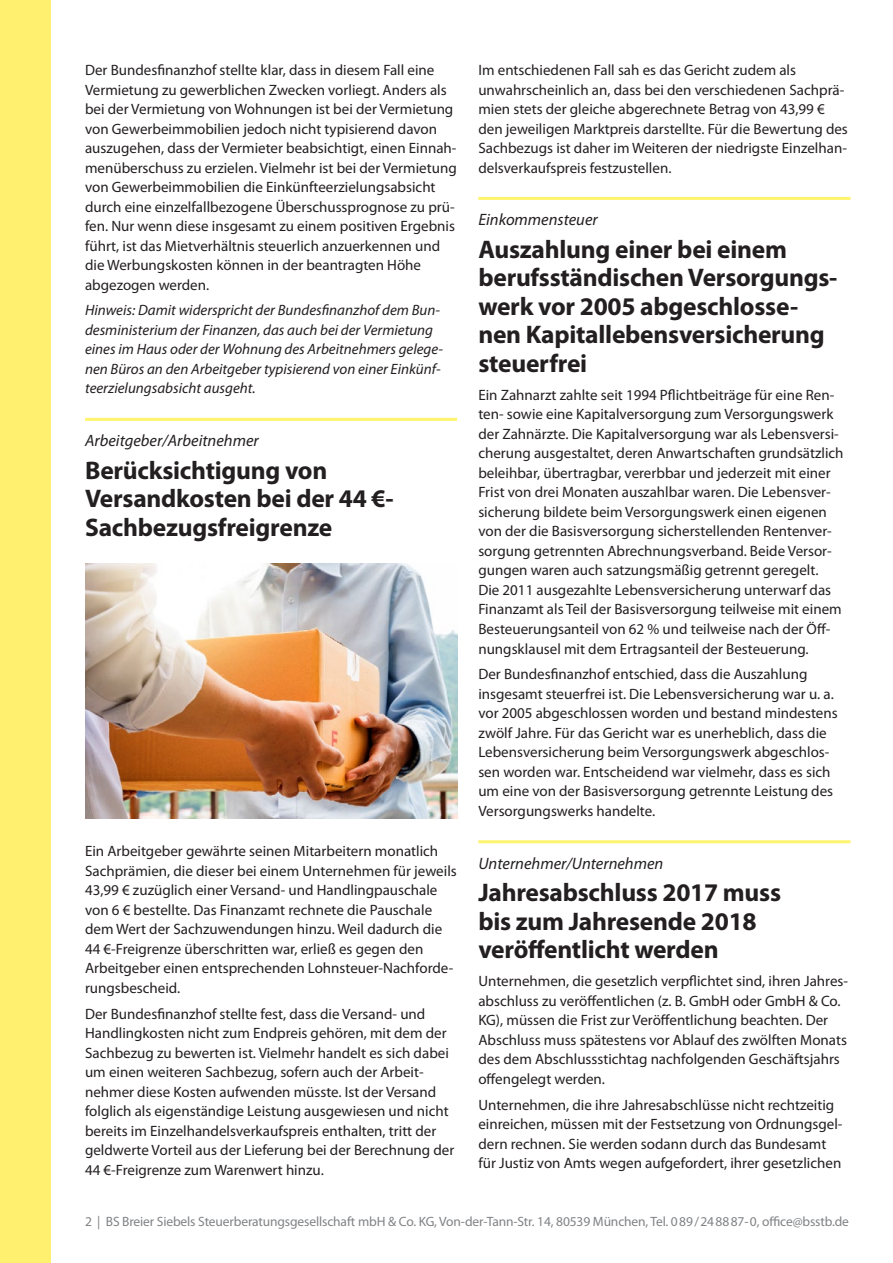
<style>
.page{position:relative;width:893px;height:1263px;background:#fff}
.page>*{position:absolute;margin:0;border:0;box-sizing:border-box;transform-origin:0 0}
.t1{font:700 25.5px/28.5px "Myriad Pro";letter-spacing:-.01em;color:#231f20}
.t2{font:italic 16.5px "Myriad Pro";color:#231f20}
.t3{font:15px/19.5px "Myriad Pro";color:#231f20}
.t4{font:italic 15px/19.5px "Myriad Pro";color:#231f20}
.t5{font:13.5px "Myriad Pro";letter-spacing:-.01em;color:#808285}
</style>
<div class="page">
<div style="left:0;top:0;width:51px;height:1263px;background:#fff06f"></div>
<hr style="left:478px;top:197px;width:372px;height:3px;background:#fff46d">
<hr style="left:478px;top:840px;width:372px;height:3px;background:#fff46d">
<hr style="left:85px;top:418px;width:372px;height:3px;background:#fff46d">
<img style="left:85px;top:563px;width:372px;height:255px">
<p class="t3" style="left:85px;top:60px;width:373px">Der Bundesfinanzhof stellte klar, dass in diesem Fall eine Vermietung zu gewerblichen Zwecken vorliegt. Anders als bei der Vermietung von Wohnungen ist bei der Vermietung von Gewerbeimmobilien jedoch nicht typisierend davon auszugehen, dass der Vermieter beabsichtigt, einen Einnah&shy;menüberschuss zu erzielen. Vielmehr ist bei der Vermietung von Gewerbeimmobilien die Einkünfteerzielungsabsicht durch eine einzelfallbezogene Überschussprognose zu prü&shy;fen. Nur wenn diese insgesamt zu einem positiven Ergebnis führt, ist das Mietverhältnis steuerlich anzuerkennen und die Werbungskosten können in der beantragten Höhe abgezogen werden.</p>
<p class="t4" style="left:85px;top:300px;width:359px">Hinweis: Damit widerspricht der Bundesfinanzhof dem Bun&shy;desministerium der Finanzen, das auch bei der Vermietung eines im Haus oder der Wohnung des Arbeitnehmers gelege&shy;nen Büros an den Arbeitgeber typisierend von einer Einkünf&shy;teerzielungsabsicht ausgeht.</p>
<p class="t2" style="left:85px;top:430px;width:175px">Arbeitgeber/Arbeitnehmer</p>
<h1 class="t1" style="left:85px;top:455px;width:310px">Berücksichtigung von<br>Versandkosten bei der 44 €-<br>Sachbezugsfreigrenze</h1>
<p class="t3" style="left:85px;top:841px;width:373px">Ein Arbeitgeber gewährte seinen Mitarbeitern monatlich Sachprämien, die dieser bei einem Unternehmen für jeweils 43,99 € zuzüglich einer Versand- und Handlingpauschale von 6 € bestellte. Das Finanzamt rechnete die Pauschale dem Wert der Sachzuwendungen hinzu. Weil dadurch die 44 €-Freigrenze überschritten war, erließ es gegen den Arbeitgeber einen entsprechenden Lohnsteuer-Nachforde&shy;rungsbescheid.</p>
<p class="t3" style="left:85px;top:1004px;width:371px">Der Bundesfinanzhof stellte fest, dass die Versand- und Handlingkosten nicht zum Endpreis gehören, mit dem der Sachbezug zu bewerten ist. Vielmehr handelt es sich dabei um einen weiteren Sachbezug, sofern auch der Arbeit&shy;nehmer diese Kosten aufwenden müsste. Ist der Versand folglich als eigenständige Leistung ausgewiesen und nicht bereits im Einzelhandelsverkaufspreis enthalten, tritt der geldwerte Vorteil aus der Lieferung bei der Berechnung der 44 €-Freigrenze zum Warenwert hinzu.</p>
<p class="t3" style="left:478px;top:60px;width:371px">Im entschiedenen Fall sah es das Gericht zudem als unwahrscheinlich an, dass bei den verschiedenen Sachprä&shy;mien stets der gleiche abgerechnete Betrag von 43,99 € den jeweiligen Marktpreis darstellte. Für die Bewertung des Sachbezugs ist daher im Weiteren der niedrigste Einzelhan&shy;delsverkaufspreis festzustellen.</p>
<p class="t2" style="left:478px;top:209px;width:121px">Einkommensteuer</p>
<h1 class="t1" style="left:478px;top:234px;width:361px">Auszahlung einer bei einem berufsständischen Versorgungs&shy;werk vor 2005 abgeschlosse&shy;nen Kapitallebensversicherung steuerfrei</h1>
<p class="t3" style="left:478px;top:385px;width:367px">Ein Zahnarzt zahlte seit 1994 Pflichtbeiträge für eine Ren&shy;ten- sowie eine Kapitalversorgung zum Versorgungswerk der Zahnärzte. Die Kapitalversorgung war als Lebensversi&shy;cherung ausgestaltet, deren Anwartschaften grundsätzlich beleihbar, übertragbar, vererbbar und jederzeit mit einer Frist von drei Monaten auszahlbar waren. Die Lebensver&shy;sicherung bildete beim Versorgungswerk einen eigenen von der die Basisversorgung sicherstellenden Rentenver&shy;sorgung getrennten Abrechnungsverband. Beide Versor&shy;gungen waren auch satzungsmäßig getrennt geregelt.<br>Die 2011 ausgezahlte Lebensversicherung unterwarf das Finanzamt als Teil der Basisversorgung teilweise mit einem Besteuerungsanteil von 62 % und teilweise nach der Öff&shy;nungsklausel mit dem Ertragsanteil der Besteuerung.</p>
<p class="t3" style="left:478px;top:664px;width:361px">Der Bundesfinanzhof entschied, dass die Auszahlung insgesamt steuerfrei ist. Die Lebensversicherung war u. a. vor 2005 abgeschlossen worden und bestand mindestens zwölf Jahre. Für das Gericht war es unerheblich, dass die Lebensversicherung beim Versorgungswerk abgeschlos&shy;sen worden war. Entscheidend war vielmehr, dass es sich um eine von der Basisversorgung getrennte Leistung des Versorgungswerks handelte.</p>
<p class="t2" style="left:478px;top:853px;width:186px">Unternehmer/Unternehmen</p>
<h1 class="t1" style="left:478px;top:878px;width:304px">Jahresabschluss 2017 muss bis zum Jahresende 2018 veröffentlicht werden</h1>
<p class="t3" style="left:478px;top:971px;width:371px">Unternehmen, die gesetzlich verpflichtet sind, ihren Jahres&shy;abschluss zu veröffentlichen (z. B. GmbH oder GmbH &amp; Co.<br>KG), müssen die Frist zur Veröffentlichung beachten. Der Abschluss muss spätestens vor Ablauf des zwölften Monats des dem Abschlussstichtag nachfolgenden Geschäftsjahrs offengelegt werden.</p>
<p class="t3" style="left:478px;top:1095px;width:366px">Unternehmen, die ihre Jahresabschlüsse nicht rechtzeitig einreichen, müssen mit der Festsetzung von Ordnungsgel&shy;dern rechnen. Sie werden sodann durch das Bundesamt für Justiz von Amts wegen aufgefordert, ihrer gesetzlichen</p>
<p class="t5" style="left:85px;top:1213px;width:765px">2 | BS Breier Siebels Steuerberatungsgesellschaft mbH &amp; Co. KG, Von-der-Tann-Str. 14, 80539 München, Tel. 089/248887-0, office@bsstb.de</p>
</div>
